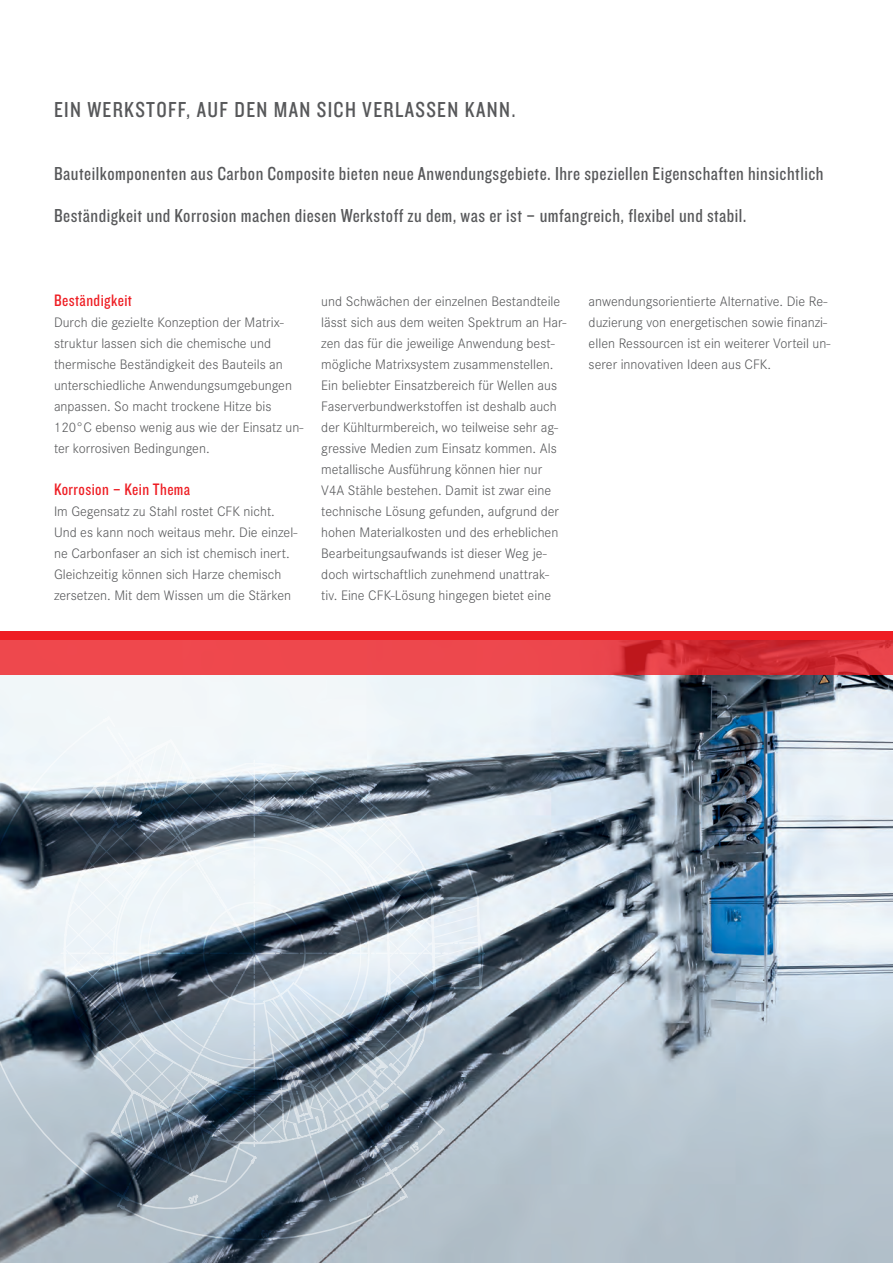
<style>
.page{position:relative;width:893px;height:1263px;background:#fff}
.page>*{position:absolute;margin:0;border:0;box-sizing:border-box;transform-origin:0 0}
.t1{font:22.5px "Knockout 29 Junior Ltweight";letter-spacing:.06em;color:#57585a}
.t2{font:19.5px/42px "Knockout 29 Junior Ltweight";letter-spacing:.025em;color:#57585a}
.t3{font:17.25px "Knockout 29 Junior Ltweight";letter-spacing:.025em;color:#ee1d23}
.t4{font:300 14.25px/21px "Corporate S";color:#57585a}
</style>
<div class="page">
<img style="left:0;top:674px;width:893px;height:589px">
<svg style="left:0;top:640px;width:893px;height:34px;background:#e43f45"></svg>
<div style="left:0;top:631px;width:893px;height:9px;background:#ee1d23"></div>
<svg style="left:0;top:714px;width:485px;height:528px;background:#99a5af"></svg>
<svg style="left:0;top:716px;width:365px;height:483px"></svg>
<svg style="left:62px;top:737px;width:421px;height:441px;background:#a8b2bc"></svg>
<svg style="left:68px;top:739px;width:37px;height:401px"></svg>
<svg style="left:446px;top:862px;width:39px;height:322px;background:#94a1ad"></svg>
<svg style="left:105px;top:725px;width:341px;height:478px;background:#98a3ad"></svg>
<h1 class="t1" style="left:54px;top:95px;width:463px">EIN WERKSTOFF, AUF DEN MAN SICH VERLASSEN KANN.</h1>
<h2 class="t2" style="left:54px;top:152px;width:771px">Bauteilkomponenten aus Carbon Composite bieten neue Anwendungsgebiete. Ihre speziellen Eigenschaften hinsichtlich<br>Beständigkeit und Korrosion machen diesen Werkstoff zu dem, was er ist – umfangreich, flexibel und stabil.</h2>
<p class="t3" style="left:54px;top:289px;width:80px">Beständigkeit</p>
<p class="t4" style="left:54px;top:311px;width:251px">Durch die gezielte Konzeption der Matrix&shy;struktur lassen sich die chemische und thermische Beständigkeit des Bauteils an unterschiedliche Anwendungsumgebungen anpassen. So macht trockene Hitze bis 120°C ebenso wenig aus wie der Einsatz un&shy;ter korrosiven Bedingungen.</p>
<p class="t3" style="left:54px;top:478px;width:138px">Korrosion – Kein Thema</p>
<p class="t4" style="left:54px;top:500px;width:245px">Im Gegensatz zu Stahl rostet CFK nicht.<br>Und es kann noch weitaus mehr. Die einzel&shy;ne Carbonfaser an sich ist chemisch inert.<br>Gleichzeitig können sich Harze chemisch zersetzen. Mit dem Wissen um die Stärken</p>
<p class="t4" style="left:321px;top:290px;width:247px">und Schwächen der einzelnen Bestandteile lässt sich aus dem weiten Spektrum an Har&shy;zen das für die jeweilige Anwendung best&shy;mögliche Matrixsystem zusammenstellen.<br>Ein beliebter Einsatzbereich für Wellen aus Faserverbundwerkstoffen ist deshalb auch der Kühlturmbereich, wo teilweise sehr ag&shy;gressive Medien zum Einsatz kommen. Als metallische Ausführung können hier nur V4A Stähle bestehen. Damit ist zwar eine technische Lösung gefunden, aufgrund der hohen Materialkosten und des erheblichen Bearbeitungsaufwands ist dieser Weg je&shy;doch wirtschaftlich zunehmend unattrak&shy;tiv. Eine CFK-Lösung hingegen bietet eine</p>
<p class="t4" style="left:589px;top:290px;width:243px">anwendungsorientierte Alternative. Die Re&shy;duzierung von energetischen sowie finanzi&shy;ellen Ressourcen ist ein weiterer Vorteil un&shy;serer innovativen Ideen aus CFK.</p>
</div>
